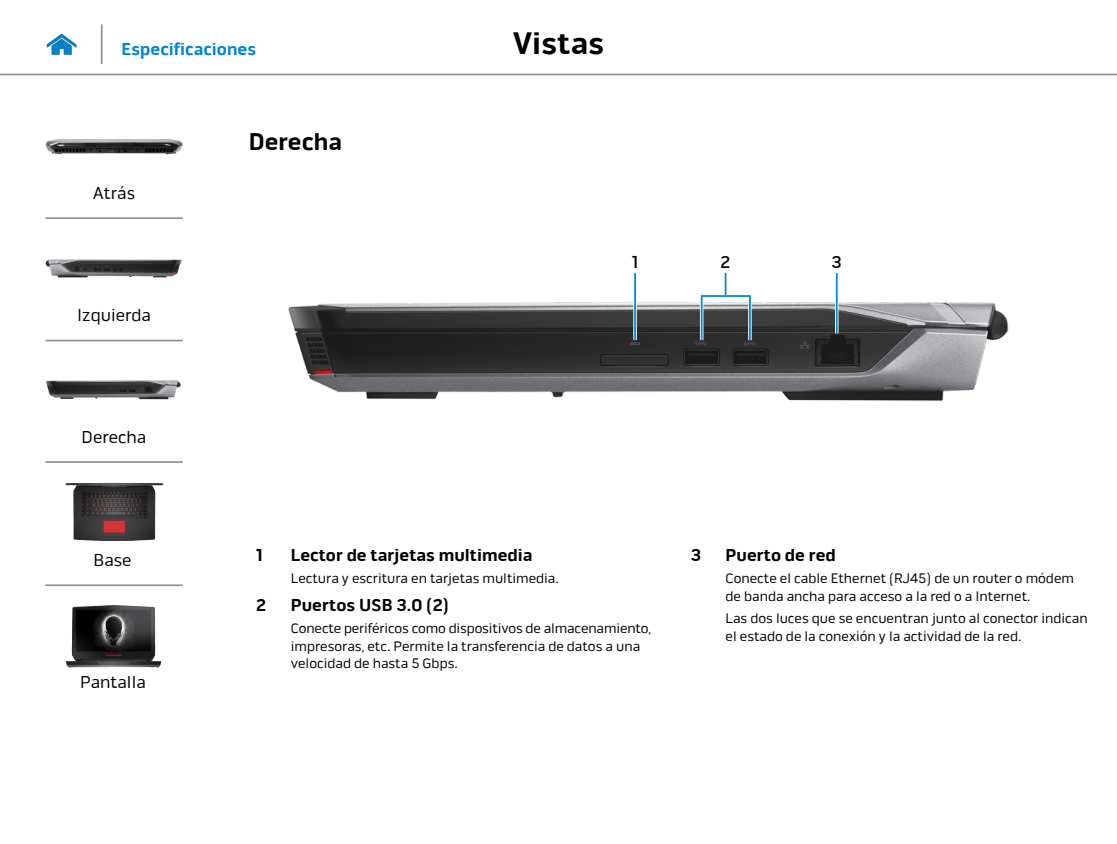
<style>
.page{position:relative;width:1117px;height:844px;background:#fff}
.page>*{position:absolute;margin:0;border:0;box-sizing:border-box;transform-origin:0 0}
.t1{font:700 31.5px "Pill Alt 600 mg";letter-spacing:.01em;color:#000}
.Head2{font:700 24.5px "Pill Alt 600 mg";color:#000}
.Callout_Head{font:700 17.5px "Pill Alt 600 mg";color:#000}
.t2{font:17.5px "Pill Alt 600 mg";color:#000}
.t3{font:700 17.5px "Pill Alt 600 mg";color:#0087cc}
.Callout-L{font:500 17.5px "Pill Alt 600 mg";color:#000}
.Callout_description{font:14px/17.5px "Pill Alt 600 mg";color:#000}
.Callout_Head-2{font:14px "Pill Alt 600 mg";color:#000}
</style>
<div class="page">
<hr style="left:0;top:74px;width:1116px;height:1px;background:#939598">
<img style="left:46px;top:33px;width:31px;height:23px">
<img style="left:288px;top:301px;width:721px;height:101px">
<hr style="left:633px;top:273px;width:3px;height:67px;background:#fff">
<hr style="left:634px;top:273px;width:1px;height:67px;background:#0087cc">
<svg style="left:834px;top:273px;width:4px;height:60px"></svg>
<hr style="left:835px;top:273px;width:2px;height:60px;background:#0087cc">
<div style="left:699px;top:294px;width:52px;height:48px;border:4px solid #fff"></div>
<div style="left:700px;top:295px;width:50px;height:46px;border:2px solid #0087cc"></div>
<svg style="left:723px;top:273px;width:4px;height:22px"></svg>
<hr style="left:724px;top:273px;width:2px;height:22px;background:#0087cc">
<hr style="left:101px;top:24px;width:2px;height:40px;background:#939598">
<img style="left:45px;top:139px;width:137px;height:16px">
<img style="left:45px;top:259px;width:137px;height:19px">
<img style="left:46px;top:380px;width:135px;height:20px">
<img style="left:65px;top:483px;width:99px;height:57px">
<img style="left:65px;top:605px;width:97px;height:63px">
<hr style="left:45px;top:217px;width:138px;height:2px;background:#939598">
<hr style="left:45px;top:339px;width:138px;height:2px;background:#939598">
<hr style="left:45px;top:461px;width:138px;height:2px;background:#939598">
<hr style="left:45px;top:584px;width:138px;height:2px;background:#939598">
<p class="t3" style="left:122px;top:38px;width:136px">Especificaciones</p>
<h1 class="t1" style="left:512px;top:25px;width:93px">Vistas</h1>
<p class="t2" style="left:93px;top:182px;width:44px">Atrás</p>
<p class="t2" style="left:77px;top:305px;width:75px">Izquierda</p>
<p class="t2" style="left:82px;top:427px;width:66px">Derecha</p>
<p class="t2" style="left:93px;top:549px;width:40px">Base</p>
<p class="t2" style="left:80px;top:672px;width:67px">Pantalla</p>
<p class="Head2" style="left:249px;top:127px;width:95px">Derecha</p>
<p class="Callout-L" style="left:631px;top:251px;width:8px">1</p>
<p class="Callout-L" style="left:720px;top:251px;width:11px">2</p>
<p class="Callout-L" style="left:831px;top:251px;width:12px">3</p>
<p class="Callout_Head" style="left:256px;top:544px;width:8px">1</p>
<p class="Callout_Head" style="left:291px;top:544px;width:243px">Lector de tarjetas multimedia</p>
<p class="Callout_Head-2" style="left:291px;top:570px;width:269px">Lectura y escritura en tarjetas multimedia.</p>
<p class="Callout_Head" style="left:256px;top:594px;width:11px">2</p>
<p class="Callout_Head" style="left:291px;top:594px;width:160px">Puertos USB 3.0 (2)</p>
<p class="Callout_description" style="left:291px;top:619px;width:362px">Conecte periféricos como dispositivos de almacenamiento, impresoras, etc. Permite la transferencia de datos a una velocidad de hasta 5 Gbps.</p>
<p class="Callout_Head" style="left:690px;top:544px;width:12px">3</p>
<p class="Callout_Head" style="left:725px;top:544px;width:112px">Puerto de red</p>
<p class="Callout_description" style="left:725px;top:569px;width:350px">Conecte el cable Ethernet (RJ45) de un router o módem de banda ancha para acceso a la red o a Internet.</p>
<p class="Callout_description" style="left:725px;top:609px;width:363px">Las dos luces que se encuentran junto al conector indican el estado de la conexión y la actividad de la red.</p>
</div>
